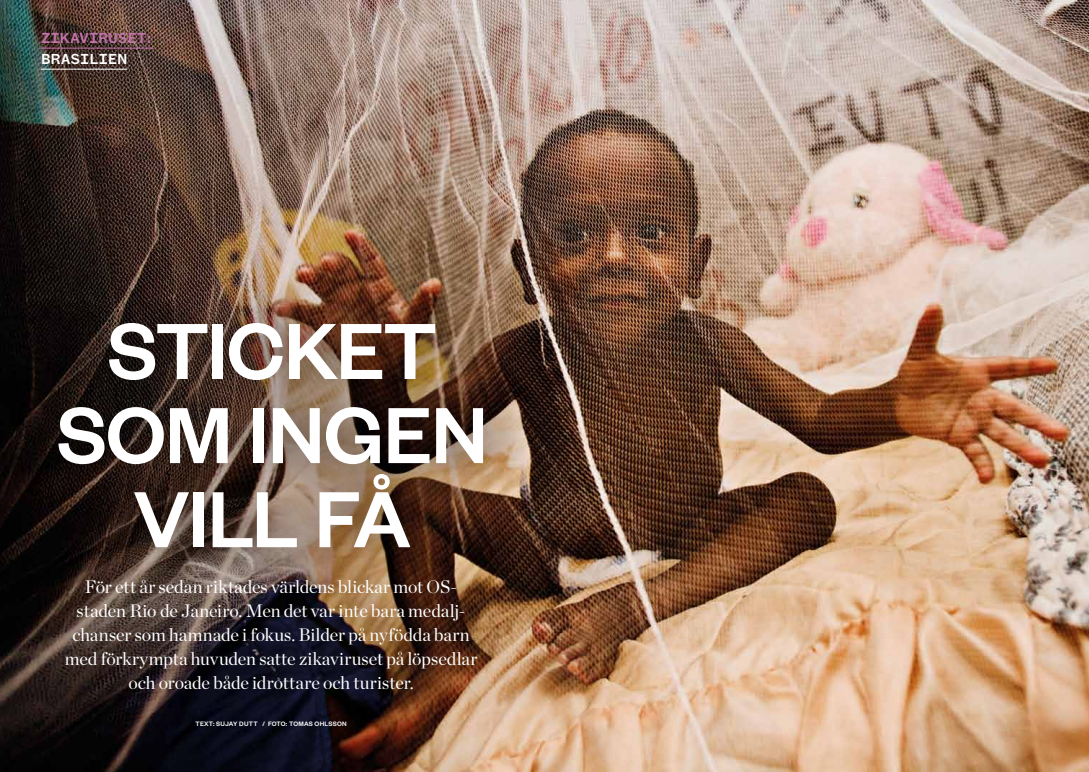
<style>
.page{position:relative;width:1089px;height:772px;background:#fff}
.page>*{position:absolute;margin:0;border:0;box-sizing:border-box;transform-origin:0 0}
.t1{font:500 87.1px/84px "Founders Grotesk";letter-spacing:-.01em;color:#fff;text-align:center}
.t2{font:18px/24px "Chronicle Display";letter-spacing:-.005em;color:#fff;text-align:center}
.t3{font:500 16px "Founders Grotesk Mono";letter-spacing:-.015em;color:#c473ad}
.t4{font:500 16px "Founders Grotesk Mono";letter-spacing:-.01em;color:#fff}
.t5{font:500 7px "Founders Grotesk";letter-spacing:.03em;color:#fff}
</style>
<div class="page">
<img style="left:0;top:0;width:1088px;height:771px">
<hr style="left:41px;top:48px;width:113px;height:1px;background:#c473ad">
<hr style="left:41px;top:69px;width:86px;height:1px;background:#fff">
<div style="left:16px;top:278px;width:516px;height:318px;background:#000;opacity:.8"></div>
<div style="left:29px;top:538px;width:488px;height:198px;background:#000;opacity:.8"></div>
<div style="left:164px;top:677px;width:220px;height:94px;background:#000;opacity:.8"></div>
<p class="t3" style="left:41px;top:29px;width:114px">ZIKAVIRUSET:</p>
<p class="t4" style="left:41px;top:50px;width:88px">BRASILIEN</p>
<h1 class="t1" style="left:57px;top:304px;width:432px">STICKET<br>SOM INGEN<br>VILL FÅ</h1>
<p class="t2" style="left:65px;top:573px;width:414px">För ett år sedan riktades världens blickar mot OS&shy;staden Rio de Janeiro. Men det var inte bara medalj&shy;chanser som hamnade i fokus. Bilder på nyfödda barn med förkrympta huvuden satte zikaviruset på löpsedlar och oroade både idrottare och turister.</p>
<p class="t5" style="left:195px;top:718px;width:153px">TEXT: SUJAY DUTT / FOTO: TOMAS OH LSSON</p>
</div>
